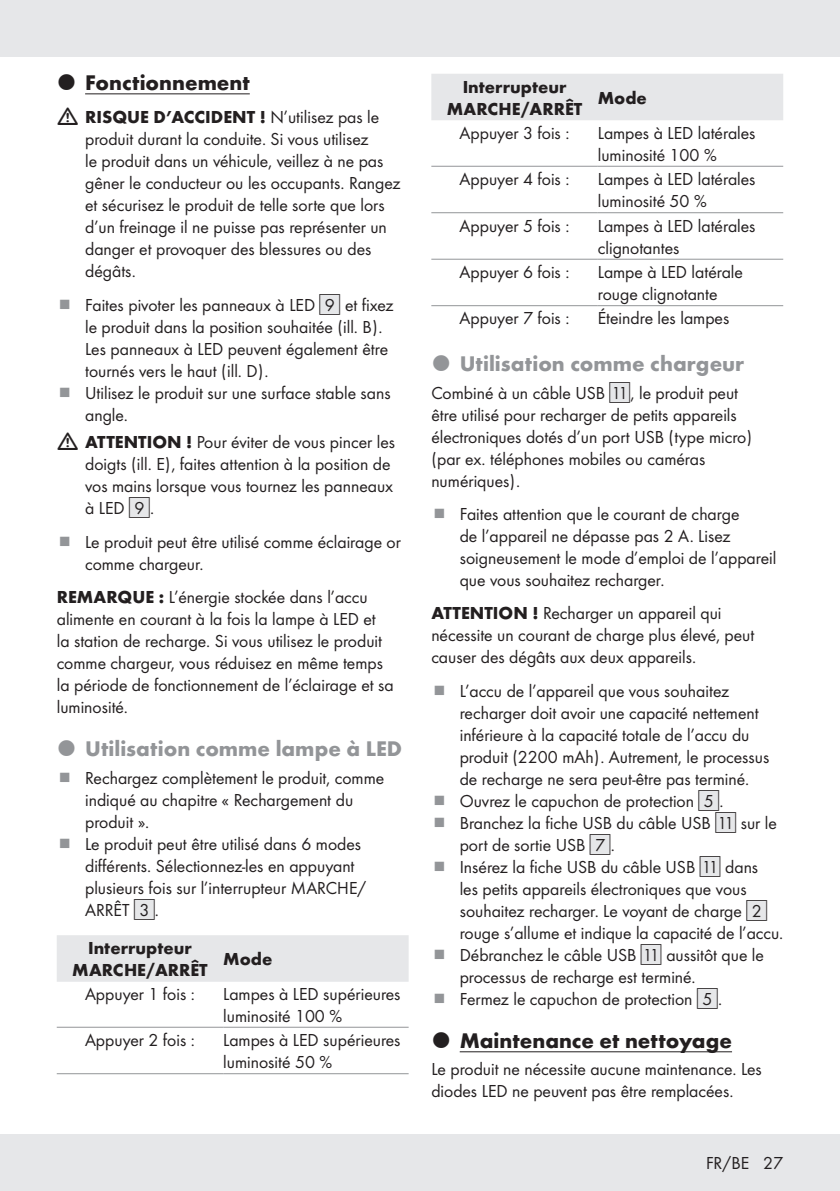
<style>
.page{position:relative;width:840px;height:1191px;background:#fff}
.page>*{position:absolute;margin:0;border:0;box-sizing:border-box;transform-origin:0 0}
.t1{font:700 22px "Futura";color:#939598}
.t2{font:700 22px "Futura";color:#231f20}
.Body_SB{font:18px/22px "Futura Boo";color:#231f20}
.Body{font:18px/22px "Futura Boo";color:#231f20}
.Body__Table{font:18px/22px "Futura Boo";color:#231f20}
.Left__Table{font:18px "Futura Boo";color:#231f20}
.Headline__Table{font:700 18px/22px "Futura";color:#231f20;text-align:center}
.s1{font-family:"Futura";font-weight:700}
.s2{font-family:"IMP Lidl Num Box";font-size:15.8px;color:#e6e7e9}
.s3{font-family:"IMP Lidl Num Box";font-size:15.8px}
</style>
<div class="page">
<div style="left:0;top:1134px;width:839px;height:57px;background:#e6e7e9"></div>
<div style="left:0;top:0;width:839px;height:57px;background:#e6e7e9"></div>
<hr style="left:85px;top:93px;width:165px;height:1px;background:#231f20">
<div style="left:57px;top:935px;width:351px;height:46px;background:#e6e7e9"></div>
<hr style="left:57px;top:1026px;width:166px;height:1px;background:#939598">
<hr style="left:223px;top:1026px;width:185px;height:1px;background:#939598">
<hr style="left:57px;top:1073px;width:166px;height:1px;background:#939598">
<hr style="left:223px;top:1073px;width:185px;height:1px;background:#939598">
<hr style="left:459px;top:1051px;width:272px;height:1px;background:#231f20">
<div style="left:431px;top:74px;width:351px;height:46px;background:#e6e7e9"></div>
<hr style="left:431px;top:166px;width:166px;height:1px;background:#939598">
<hr style="left:597px;top:166px;width:185px;height:1px;background:#939598">
<hr style="left:431px;top:212px;width:166px;height:1px;background:#939598">
<hr style="left:597px;top:212px;width:185px;height:1px;background:#939598">
<hr style="left:431px;top:259px;width:166px;height:1px;background:#939598">
<hr style="left:597px;top:259px;width:185px;height:1px;background:#939598">
<hr style="left:431px;top:305px;width:166px;height:1px;background:#939598">
<hr style="left:597px;top:305px;width:185px;height:1px;background:#939598">
<p class="t2" style="left:85px;top:66px;width:166px">Fonctionnement</p>
<p class="Body_SB" style="left:85px;top:105px;width:317px"><span class="s1">RISQUE D’ACCIDENT !</span> N’utilisez pas le produit durant la conduite. Si vous utilisez<br>le produit dans un véhicule, veillez à ne pas gêner le conducteur ou les occupants. Rangez et sécurisez le produit de telle sorte que lors d’un freinage il ne puisse pas représenter un danger et provoquer des blessures ou des dégâts.</p>
<p class="Body_SB" style="left:85px;top:293px;width:310px">Faites pivoter les panneaux à LED <span class="s2">[</span><span class="s3">9]</span> et fixez le produit dans la position souhaitée (ill. B).<br>Les panneaux à LED peuvent également être tournés vers le haut (ill. D).</p>
<p class="Body_SB" style="left:85px;top:381px;width:307px">Utilisez le produit sur une surface stable sans angle.</p>
<p class="Body_SB" style="left:85px;top:430px;width:311px"><span class="s1">ATTENTION !</span> Pour éviter de vous pincer les doigts (ill. E), faites attention à la position de vos mains lorsque vous tournez les panneaux à LED <span class="s2">[</span><span class="s3">9]</span>.</p>
<p class="Body_SB" style="left:85px;top:530px;width:317px">Le produit peut être utilisé comme éclairage or comme chargeur.</p>
<p class="Body_SB" style="left:57px;top:585px;width:338px"><span class="s1">REMARQUE :</span> L’énergie stockée dans l’accu alimente en courant à la fois la lampe à LED et<br>la station de recharge. Si vous utilisez le produit comme chargeur, vous réduisez en même temps la période de fonctionnement de l’éclairage et sa luminosité.</p>
<p class="t1" style="left:85px;top:732px;width:318px">Utilisation comme lampe à LED</p>
<p class="Body_SB" style="left:85px;top:766px;width:300px">Rechargez complètement le produit, comme indiqué au chapitre « Rechargement du produit ».</p>
<p class="Body_SB" style="left:85px;top:832px;width:282px">Le produit peut être utilisé dans 6 modes différents. Sélectionnez-les en appuyant plusieurs fois sur l’interrupteur MARCHE/ ARRÊT <span class="s2">[</span><span class="s3">3]</span>.</p>
<p class="Headline__Table" style="left:72px;top:935px;width:137px">Interrupteur<br>MARCHE/ARRÊT</p>
<p class="Headline__Table" style="left:223px;top:946px;width:51px">Mode</p>
<p class="Left__Table" style="left:85px;top:981px;width:111px">Appuyer 1 fois :</p>
<p class="Body__Table" style="left:223px;top:981px;width:179px">Lampes à LED supérieures luminosité 100 %</p>
<p class="Left__Table" style="left:85px;top:1027px;width:111px">Appuyer 2 fois :</p>
<p class="Body__Table" style="left:223px;top:1028px;width:179px">Lampes à LED supérieures luminosité 50 %</p>
<p class="Headline__Table" style="left:446px;top:74px;width:137px">Interrupteur<br>MARCHE/ARRÊT</p>
<p class="Headline__Table" style="left:597px;top:85px;width:51px">Mode</p>
<p class="Left__Table" style="left:459px;top:120px;width:111px">Appuyer 3 fois :</p>
<p class="Body__Table" style="left:597px;top:121px;width:159px">Lampes à LED latérales luminosité 100 %</p>
<p class="Left__Table" style="left:459px;top:167px;width:111px">Appuyer 4 fois :</p>
<p class="Body__Table" style="left:597px;top:167px;width:159px">Lampes à LED latérales luminosité 50 %</p>
<p class="Left__Table" style="left:459px;top:213px;width:111px">Appuyer 5 fois :</p>
<p class="Body__Table" style="left:597px;top:214px;width:159px">Lampes à LED latérales clignotantes</p>
<p class="Left__Table" style="left:459px;top:260px;width:111px">Appuyer 6 fois :</p>
<p class="Body__Table" style="left:597px;top:260px;width:146px">Lampe à LED latérale rouge clignotante</p>
<p class="Left__Table" style="left:459px;top:306px;width:111px">Appuyer 7 fois :</p>
<p class="Body__Table" style="left:597px;top:306px;width:133px">Éteindre les lampes</p>
<p class="t1" style="left:459px;top:347px;width:286px">Utilisation comme chargeur</p>
<p class="Body" style="left:431px;top:380px;width:322px">Combiné à un câble USB <span class="s2">[</span><span class="s3">11]</span>, le produit peut être utilisé pour recharger de petits appareils électroniques dotés d’un port USB (type micro) (par ex. téléphones mobiles ou caméras numériques).</p>
<p class="Body_SB" style="left:459px;top:502px;width:318px">Faites attention que le courant de charge<br>de l’appareil ne dépasse pas 2 A. Lisez soigneusement le mode d’emploi de l’appareil que vous souhaitez recharger.</p>
<p class="Body_SB" style="left:431px;top:601px;width:324px"><span class="s1">ATTENTION !</span> Recharger un appareil qui nécessite un courant de charge plus élevé, peut causer des dégâts aux deux appareils.</p>
<p class="Body_SB" style="left:459px;top:678px;width:311px">L’accu de l’appareil que vous souhaitez recharger doit avoir une capacité nettement inférieure à la capacité totale de l’accu du produit (2200 mAh). Autrement, le processus de recharge ne sera peut-être pas terminé.</p>
<p class="Body_SB" style="left:459px;top:788px;width:263px">Ouvrez le capuchon de protection <span class="s2">[</span><span class="s3">5]</span>.</p>
<p class="Body_SB" style="left:459px;top:810px;width:318px">Branchez la fiche USB du câble USB <span class="s2">[</span><span class="s3">11]</span> sur le port de sortie USB <span class="s2">[</span><span class="s3">7]</span>.</p>
<p class="Body_SB" style="left:459px;top:854px;width:322px">Insérez la fiche USB du câble USB <span class="s2">[</span><span class="s3">11]</span> dans les petits appareils électroniques que vous souhaitez recharger. Le voyant de charge <span class="s2">[</span><span class="s3">2] </span>rouge s’allume et indique la capacité de l’accu.</p>
<p class="Body_SB" style="left:459px;top:942px;width:305px">Débranchez le câble USB <span class="s2">[</span><span class="s3">11]</span> aussitôt que le processus de recharge est terminé.</p>
<p class="Body_SB" style="left:459px;top:986px;width:261px">Fermez le capuchon de protection <span class="s2">[</span><span class="s3">5]</span>.</p>
<p class="t2" style="left:459px;top:1024px;width:274px">Maintenance et nettoyage</p>
<p class="Body" style="left:431px;top:1057px;width:332px">Le produit ne nécessite aucune maintenance. Les diodes LED ne peuvent pas être remplacées.</p>
<p class="Body_SB" style="left:705px;top:1151px;width:79px">FR/BE 27</p>
</div>
